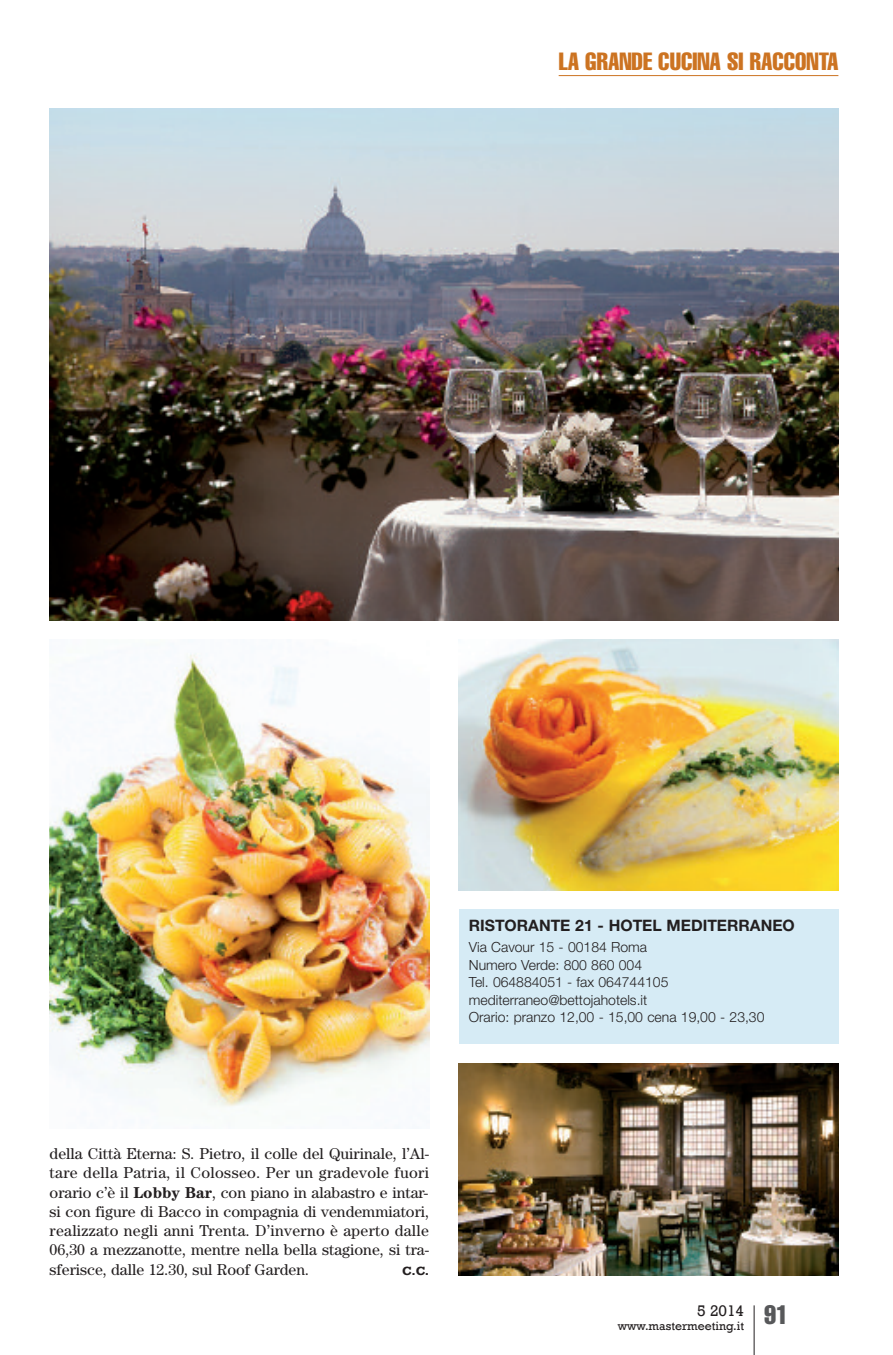
<style>
.page{position:relative;width:893px;height:1355px;background:#fff}
.page>*{position:absolute;margin:0;border:0;box-sizing:border-box;transform-origin:0 0}
.t1{font:extra-condensed 24.5px "Helvetica";color:#cc7321}
.t2{font:15.75px/19.2px "Century";color:#231f20;text-align:justify}
.t3{font:700 15.75px "Helvetica Neue";color:#231f20}
.t4{font:15.75px "Rockwell";color:#231f20}
.t5{font:300 14px/17.5px "Helvetica Neue";color:#231f20}
.t6{font:12.25px "Rockwell";color:#231f20}
.t7{font:700 12.25px "Rockwell";color:#231f20}
.s1{font-weight:700}
</style>
<div class="page">
<hr style="left:754px;top:1305px;width:1px;height:49px;background:#231f20">
<hr style="left:559px;top:75px;width:279px;height:1px;background:#cc7321">
<img style="left:50px;top:653px;width:379px;height:454px">
<div style="left:459px;top:909px;width:379px;height:135px;background:#d6ebf5"></div>
<img style="left:50px;top:108px;width:788px;height:512px">
<img style="left:459px;top:639px;width:379px;height:251px">
<img style="left:459px;top:1063px;width:379px;height:212px">
<h1 class="t1" style="left:559px;top:52px;width:281px">LA GRANDE CUCINA SI RACCONTA</h1>
<p class="t3" style="left:469px;top:919px;width:327px">RISTORANTE 21 - HOTEL MEDITERRANEO</p>
<p class="t5" style="left:469px;top:939px;width:297px">Via Cavour 15 - 00184 Roma<br>Numero Verde: 800 860 004<br>Tel. 064884051 - fax 064744105 mediterraneo@bettojahotels.it<br>Orario: pranzo 12,00 - 15,00 cena 19,00 - 23,30</p>
<p class="t2" style="left:50px;top:1145px;width:381px">della Città Eterna: S. Pietro, il colle del Quirinale, l’Al&shy;tare della Patria, il Colosseo. Per un gradevole fuori orario c’è il <span class="s1">Lobby Bar</span>, con piano in alabastro e intar&shy;si con figure di Bacco in compagnia di vendemmiatori, realizzato negli anni Trenta. D’inverno è aperto dalle 06,30 a mezzanotte, mentre nella bella stagione, si tra&shy;sferisce, dalle 12.30, sul Roof Garden.</p>
<p class="t7" style="left:402px;top:1262px;width:28px">C.C.</p>
<p class="t6" style="left:618px;top:1318px;width:172px">www.mastermeeting.it <sup>91</sup></p>
<p class="t4" style="left:697px;top:1300px;width:49px">5 2014</p>
</div>
